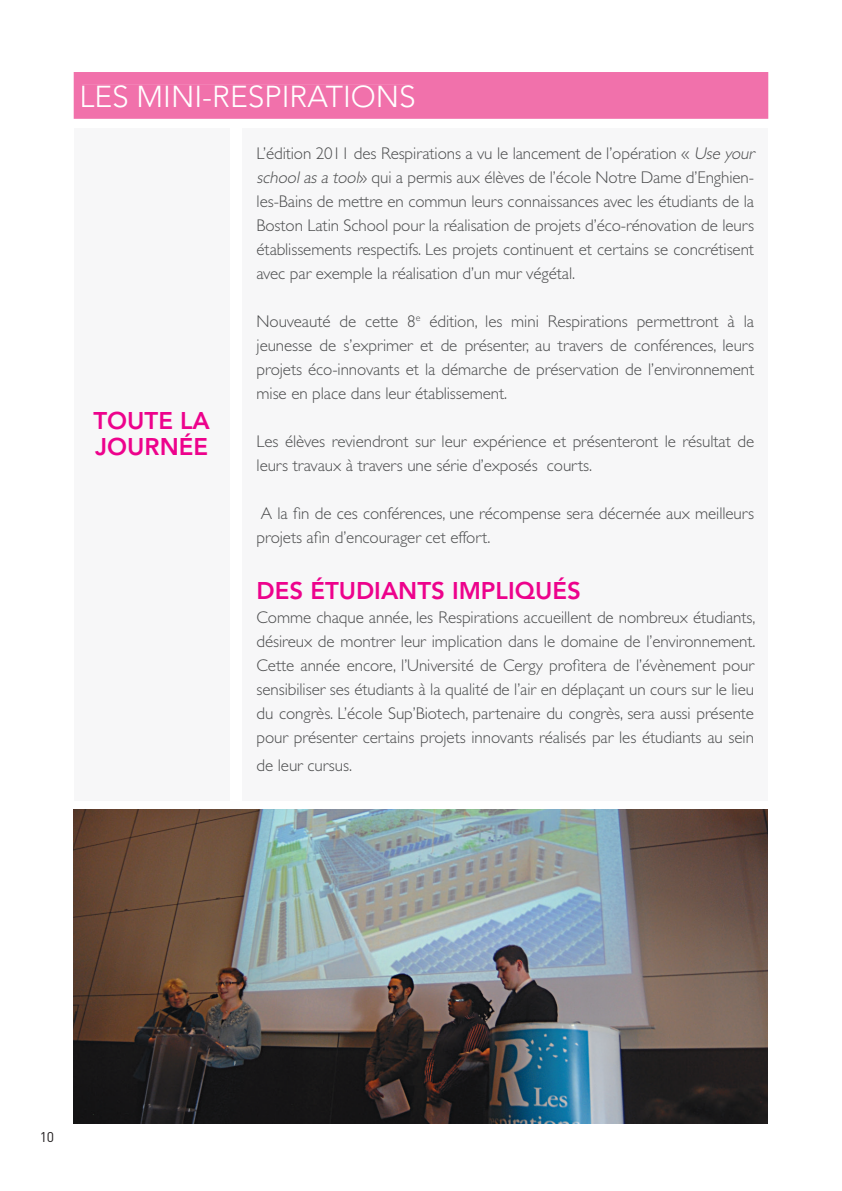
<style>
.page{position:relative;width:842px;height:1191px;background:#fff}
.page>*{position:absolute;margin:0;border:0;box-sizing:border-box;transform-origin:0 0}
.t1{font:300 30px "Avenir";color:#fff}
.t2{font:800 24px/26px "Avenir";color:#ed028c}
.t3{font:300 17px/24px "Gill Sans";letter-spacing:-.005em;color:#4b4c4d}
.t4{font:14px "DIN";color:#231f20}
.s1{font-style:italic}
</style>
<div class="page">
<div style="left:74px;top:128px;width:156px;height:672px;background:#f7f7f8"></div>
<div style="left:242px;top:128px;width:526px;height:672px;background:#f7f7f8"></div>
<div style="left:74px;top:72px;width:694px;height:47px;background:#f171ab"></div>
<div style="left:82px;top:85px;width:332px;height:22px;background:#f171ab"></div>
<img style="left:74px;top:809px;width:693px;height:314px">
<h1 class="t1" style="left:79px;top:79px;width:338px">LES MINI-RESPIRATIONS</h1>
<h2 class="t2" style="left:93px;top:408px;width:118px">TOUTE LA<br>JOURNÉE</h2>
<p class="t3" style="left:257px;top:142px;width:502px">L’édition 2011 des Respirations a vu le lancement de l’opération « <span class="s1">Use your schoolasa tool</span>» qui a permis aux élèves de l’école Notre Dame d’Enghien&shy;les-Bains de mettre en commun leurs connaissances avec les étudiants de la Boston Latin School pour la réalisation de projets d’éco-rénovation de leurs établissements respectifs. Les projets continuent et certains se concrétisent avec par exemple la réalisation d’un mur végétal.</p>
<p class="t3" style="left:257px;top:310px;width:499px;text-align:justify">Nouveauté de cette 8<sup>e</sup> édition, les mini Respirations permettront à la jeunesse de s’exprimer et de présenter, au travers de conférences, leurs projets éco-innovants et la démarche de préservation de l’environnement mise en place dans leur établissement.</p>
<p class="t3" style="left:257px;top:430px;width:499px">Les élèves reviendront sur leur expérience et présenteront le résultat de leurs travaux à travers une série d’exposés courts.</p>
<p class="t3" style="left:257px;top:502px;width:499px">A la fin de ces conférences, une récompense sera décernée aux meilleurs projets afin d’encourager cet effort.</p>
<h2 class="t2" style="left:257px;top:578px;width:326px">DES ÉTUDIANTS IMPLIQUÉS</h2>
<p class="t3" style="left:257px;top:606px;width:500px;text-align:justify">Comme chaque année, les Respirations accueillent de nombreux étudiants, désireux de montrer leur implication dans le domaine de l’environnement.<br>Cette année encore, l’Université de Cergy profitera de l’évènement pour sensibiliser ses étudiants à la qualité de l’air en déplaçant un cours sur le lieu du congrès. L’école Sup’Biotech, partenaire du congrès, sera aussi présente pour présenter certains projets innovants réalisés par les étudiants au sein</p>
<p class="t3" style="left:257px;top:754px;width:97px">de leur cursus.</p>
<p class="t4" style="left:40px;top:1128px;width:16px">10</p>
</div>
